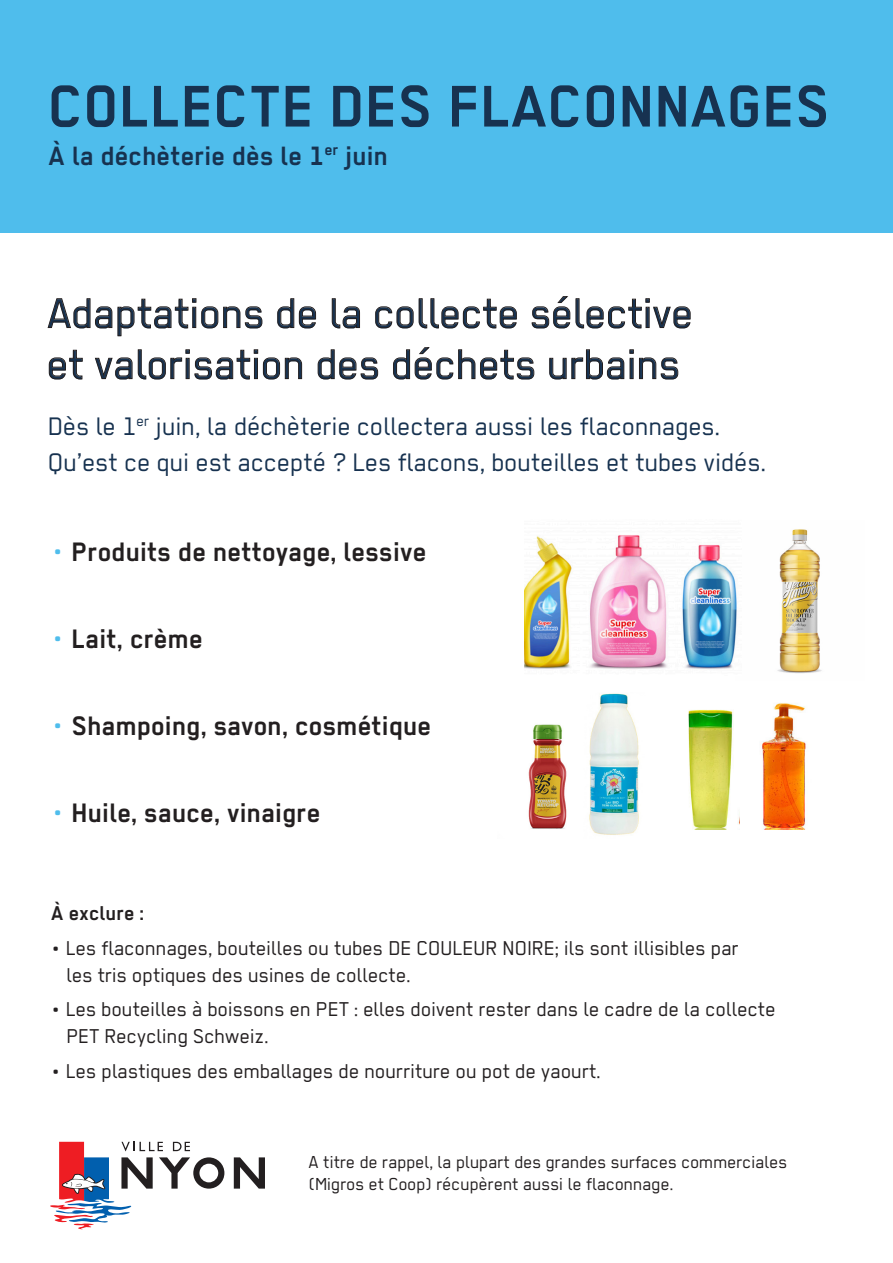
<style>
.page{position:relative;width:893px;height:1263px;background:#fff}
.page>*{position:absolute;margin:0;border:0;box-sizing:border-box;transform-origin:0 0}
.t1{font:700 66px "Regular";color:#173250}
.t2{font:46.8px "Regular";color:#173250}
.t3{font:700 30px "Regular";color:#231f20}
.t4{font:700 29.85px "Regular";color:#173250}
.t5{font:28.5px "Regular";color:#173250}
.t6{font:22.5px/27px "Regular";color:#231f20}
.t7{font:700 22.5px "Regular";color:#231f20}
.t8{font:19.5px/22.5px "Regular";color:#231f20}
.s1{color:#4fbdec}
</style>
<div class="page">
<svg style="left:47px;top:298px;width:216px;height:38px"></svg>
<svg style="left:277px;top:298px;width:39px;height:31px"></svg>
<svg style="left:332px;top:298px;width:28px;height:31px"></svg>
<svg style="left:375px;top:298px;width:142px;height:31px"></svg>
<svg style="left:531px;top:296px;width:160px;height:33px"></svg>
<svg style="left:49px;top:349px;width:34px;height:31px"></svg>
<svg style="left:95px;top:349px;width:207px;height:31px"></svg>
<svg style="left:317px;top:349px;width:61px;height:31px"></svg>
<svg style="left:393px;top:347px;width:142px;height:33px"></svg>
<svg style="left:549px;top:349px;width:75px;height:31px"></svg>
<svg style="left:639px;top:357px;width:39px;height:23px"></svg>
<svg style="left:234px;top:1157px;width:31px;height:31px"></svg>
<svg style="left:50px;top:1142px;width:174px;height:87px"></svg>
<div style="left:0;top:0;width:893px;height:232px;background:#4fbdec"></div>
<img style="left:589px;top:693px;width:50px;height:142px">
<img style="left:777px;top:529px;width:45px;height:144px">
<img style="left:688px;top:709px;width:51px;height:120px">
<img style="left:762px;top:702px;width:44px;height:127px">
<img style="left:524px;top:535px;width:213px;height:134px">
<img style="left:528px;top:724px;width:39px;height:105px">
<p class="t1" style="left:49px;top:71px;width:784px">COLLECTE DES FLACONNAGES</p>
<p class="t4" style="left:49px;top:140px;width:341px">À la déchèterie dès le 1<sup>er</sup> juin</p>
<p class="t2" style="left:47px;top:287px;width:648px">Adaptations de la collecte sélective</p>
<p class="t2" style="left:47px;top:338px;width:635px">et valorisation des déchets urbains</p>
<p class="t5" style="left:48px;top:411px;width:674px">Dès le 1<sup>er</sup> juin, la déchèterie collectera aussi les flaconnages.</p>
<p class="t5" style="left:48px;top:447px;width:720px">Qu’est ce qui est accepté ? Les flacons, bouteilles et tubes vidés.</p>
<p class="t3" style="left:52px;top:536px;width:377px"><span class="s1">•</span> Produits de nettoyage, lessive</p>
<p class="t3" style="left:52px;top:623px;width:153px"><span class="s1">•</span> Lait, crème</p>
<p class="t3" style="left:52px;top:710px;width:382px"><span class="s1">•</span> Shampoing, savon, cosmétique</p>
<p class="t3" style="left:52px;top:797px;width:271px"><span class="s1">•</span> Huile, sauce, vinaigre</p>
<p class="t7" style="left:51px;top:901px;width:95px">À exclure :</p>
<p class="t6" style="left:66px;top:934px;width:674px;text-indent:-15px">• Les flaconnages, bouteilles ou tubes DE COULEUR NOIRE; ils sont illisibles par les tris optiques des usines de collecte.</p>
<p class="t6" style="left:66px;top:995px;width:711px;text-indent:-15px">• Les bouteilles à boissons en PET : elles doivent rester dans le cadre de la collecte<br>PET Recycling Schweiz.</p>
<p class="t6" style="left:51px;top:1057px;width:551px">• Les plastiques des emballages de nourriture ou pot de yaourt.</p>
<p class="t8" style="left:309px;top:1150px;width:480px">A titre de rappel, la plupart des grandes surfaces commerciales (Migros et Coop) récupèrent aussi le flaconnage.</p>
</div>
